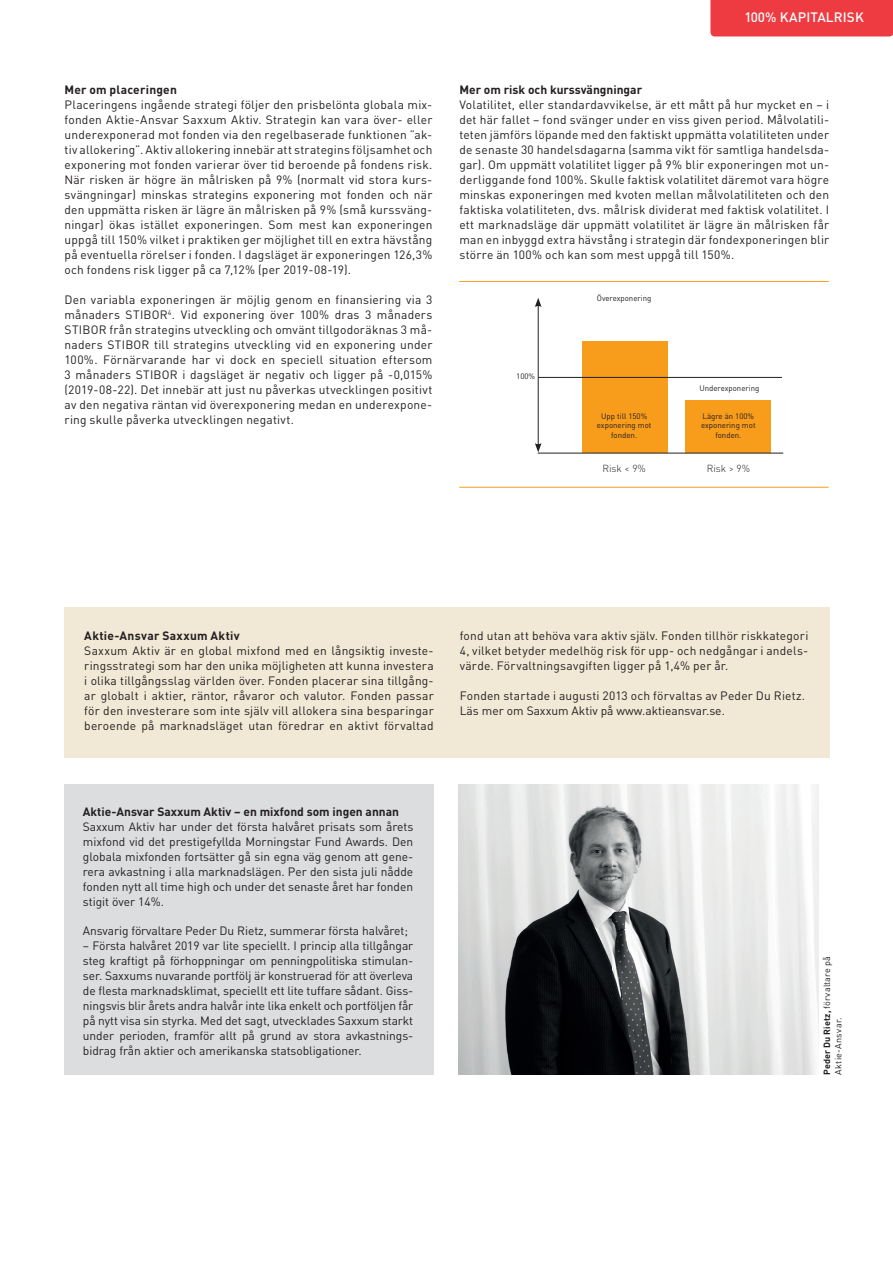
<style>
.page{position:relative;width:893px;height:1263px;background:#fff}
.page>*{position:absolute;margin:0;border:0;box-sizing:border-box;transform-origin:0 0}
.t1{font:500 13.5px "DINOT";letter-spacing:.01em;color:#fff}
.t2{font:12px/15px "DINOT";letter-spacing:.015em;color:#231f20;text-align:justify}
.t3{font:700 12px "DINOT";color:#231f20}
.t4{font:12px "DINOT";letter-spacing:-.005em;color:#231f20}
.t5{font:700 12px "DINOT";letter-spacing:.03em;color:#231f20}
.t6{font:300 10.2px "DINOT";color:#231f20}
.t7{font:9px/11.2px "DINOT";letter-spacing:.045em;color:#231f20}
.t8{font:7.8px/9.4px "DINOT";color:#231f20;text-align:center}
.s1{font-weight:700}
</style>
<div class="page">
<div style="left:710px;top:0;width:183px;height:36px;background:#ee3a41"></div>
<div style="left:64px;top:784px;width:370px;height:291px;background:#dcdddf"></div>
<img style="left:458px;top:785px;width:361px;height:290px">
<div style="left:582px;top:341px;width:86px;height:112px;background:#f89c1c"></div>
<div style="left:685px;top:400px;width:86px;height:53px;background:#f89c1c"></div>
<hr style="left:538px;top:305px;width:1px;height:140px;background:#231f20">
<svg style="left:535px;top:298px;width:7px;height:9px"></svg>
<svg style="left:535px;top:443px;width:7px;height:9px"></svg>
<hr style="left:538px;top:453px;width:245px;height:1px;background:#231f20">
<hr style="left:538px;top:377px;width:244px;height:1px;background:#231f20">
<hr style="left:459px;top:281px;width:370px;height:1px;background:#f89c1c">
<hr style="left:459px;top:487px;width:369px;height:1px;background:#f89c1c">
<div style="left:64px;top:607px;width:765px;height:151px;background:#f1e8d5"></div>
<p class="t3" style="left:65px;top:82px;width:114px">Mer om placeringen</p>
<p class="t2" style="left:65px;top:97px;width:369px">Placeringens ingående strategi följer den prisbelönta globala mix&shy;fonden Aktie-Ansvar Saxxum Aktiv. Strategin kan vara över- eller underexponerad mot fonden via den regelbaserade funktionen ”ak&shy;tiv allokering”. Aktiv allokering innebär att strategins följsamhet och exponering mot fonden varierar över tid beroende på fondens risk.<br>När risken är högre än målrisken på 9% (normalt vid stora kurs&shy;svängningar) minskas strategins exponering mot fonden och när den uppmätta risken är lägre än målrisken på 9% (små kurssväng&shy;ningar) ökas istället exponeringen. Som mest kan exponeringen uppgå till 150% vilket i praktiken ger möjlighet till en extra hävstång på eventuella rörelser i fonden. I dagsläget är exponeringen 126,3% och fondens risk ligger på ca 7,12% (per 2019-08-19).</p>
<p class="t2" style="left:65px;top:292px;width:369px">Den variabla exponeringen är möjlig genom en finansiering via 3 månaders STIBOR<sup>4</sup>. Vid exponering över 100% dras 3 månaders STIBOR från strategins utveckling och omvänt tillgodoräknas 3 må&shy;naders STIBOR till strategins utveckling vid en exponering under 100%. Förnärvarande har vi dock en speciell situation eftersom 3 månaders STIBOR i dagsläget är negativ och ligger på -0,015% (2019-08-22). Det innebär att just nu påverkas utvecklingen positivt av den negativa räntan vid överexponering medan en underexpone&shy;ring skulle påverka utvecklingen negativt.</p>
<p class="t1" style="left:745px;top:9px;width:121px">100% KAPITALRISK</p>
<p class="t3" style="left:459px;top:82px;width:184px">Mer om risk och kurssvängningar</p>
<p class="t2" style="left:459px;top:97px;width:371px">Volatilitet, eller standardavvikelse, är ett mått på hur mycket en – i det här fallet – fond svänger under en viss given period. Målvolatili&shy;teten jämförs löpande med den faktiskt uppmätta volatiliteten under de senaste 30 handelsdagarna (samma vikt för samtliga handelsda&shy;gar). Om uppmätt volatilitet ligger på 9% blir exponeringen mot un&shy;derliggande fond 100%. Skulle faktisk volatilitet däremot vara högre minskas exponeringen med kvoten mellan målvolatiliteten och den faktiska volatiliteten, dvs. målrisk dividerat med faktisk volatilitet. I ett marknadsläge där uppmätt volatilitet är lägre än målrisken får man en inbyggd extra hävstång i strategin där fondexponeringen blir större än 100% och kan som mest uppgå till 150%.</p>
<p class="t8" style="left:516px;top:372px;width:20px">100%</p>
<p class="t8" style="left:597px;top:293px;width:56px">Överexponering</p>
<p class="t8" style="left:699px;top:383px;width:62px">Underexponering</p>
<p class="t8" style="left:597px;top:411px;width:56px">Upp till 150% exponering mot fonden.</p>
<p class="t8" style="left:701px;top:411px;width:56px">Lägre än 100% exponering mot fonden.</p>
<p class="t6" style="left:602px;top:462px;width:45px">Risk &lt; 9%</p>
<p class="t6" style="left:707px;top:462px;width:45px">Risk &gt; 9%</p>
<p class="t5" style="left:84px;top:627px;width:157px">Aktie-Ansvar Saxxum Aktiv</p>
<p class="t2" style="left:84px;top:643px;width:351px">Saxxum Aktiv är en global mixfond med en långsiktig investe&shy;ringsstrategi som har den unika möjligheten att kunna investera i olika tillgångsslag världen över. Fonden placerar sina tillgång&shy;ar globalt i aktier, räntor, råvaror och valutor. Fonden passar för den investerare som inte själv vill allokera sina besparingar beroende på marknadsläget utan föredrar en aktivt förvaltad</p>
<p class="t2" style="left:460px;top:628px;width:350px">fond utan att behöva vara aktiv själv. Fonden tillhör riskkategori 4, vilket betyder medelhög risk för upp- och nedgångar i andels&shy;värde. Förvaltningsavgiften ligger på 1,4% per år.</p>
<p class="t2" style="left:460px;top:688px;width:347px">Fonden startade i augusti 2013 och förvaltas av Peder Du Rietz.<br>Läs mer om Saxxum Aktiv på www.aktieansvar.se.</p>
<p class="t3" style="left:83px;top:804px;width:318px">Aktie-Ansvar Saxxum Aktiv – en mixfond som ingen annan</p>
<p class="t2" style="left:83px;top:819px;width:332px">Saxxum Aktiv har under det första halvåret prisats som årets mixfond vid det prestigefyllda Morningstar Fund Awards. Den globala mixfonden fortsätter gå sin egna väg genom att gene&shy;rera avkastning i alla marknadslägen. Per den sista juli nådde fonden nytt all time high och under det senaste året har fonden stigit över 14%.</p>
<p class="t4" style="left:83px;top:923px;width:327px">Ansvarig förvaltare Peder Du Rietz, summerar första halvåret;</p>
<p class="t2" style="left:83px;top:937px;width:332px">– Första halvåret 2019 var lite speciellt. I princip alla tillgångar steg kraftigt på förhoppningar om penningpolitiska stimulan&shy;ser. Saxxums nuvarande portfölj är konstruerad för att överleva de flesta marknadsklimat, speciellt ett lite tuffare sådant. Giss&shy;ningsvis blir årets andra halvår inte lika enkelt och portföljen får på nytt visa sin styrka. Med det sagt, utvecklades Saxxum starkt under perioden, framför allt på grund av stora avkastnings&shy;bidrag från aktier och amerikanska statsobligationer.</p>
<p class="t7" style="left:821px;top:1075px;width:120px;rotate:-90deg"><span class="s1">Peder Du Rietz,</span> förvaltare på<br>Aktie-Ansvar.</p>
</div>
